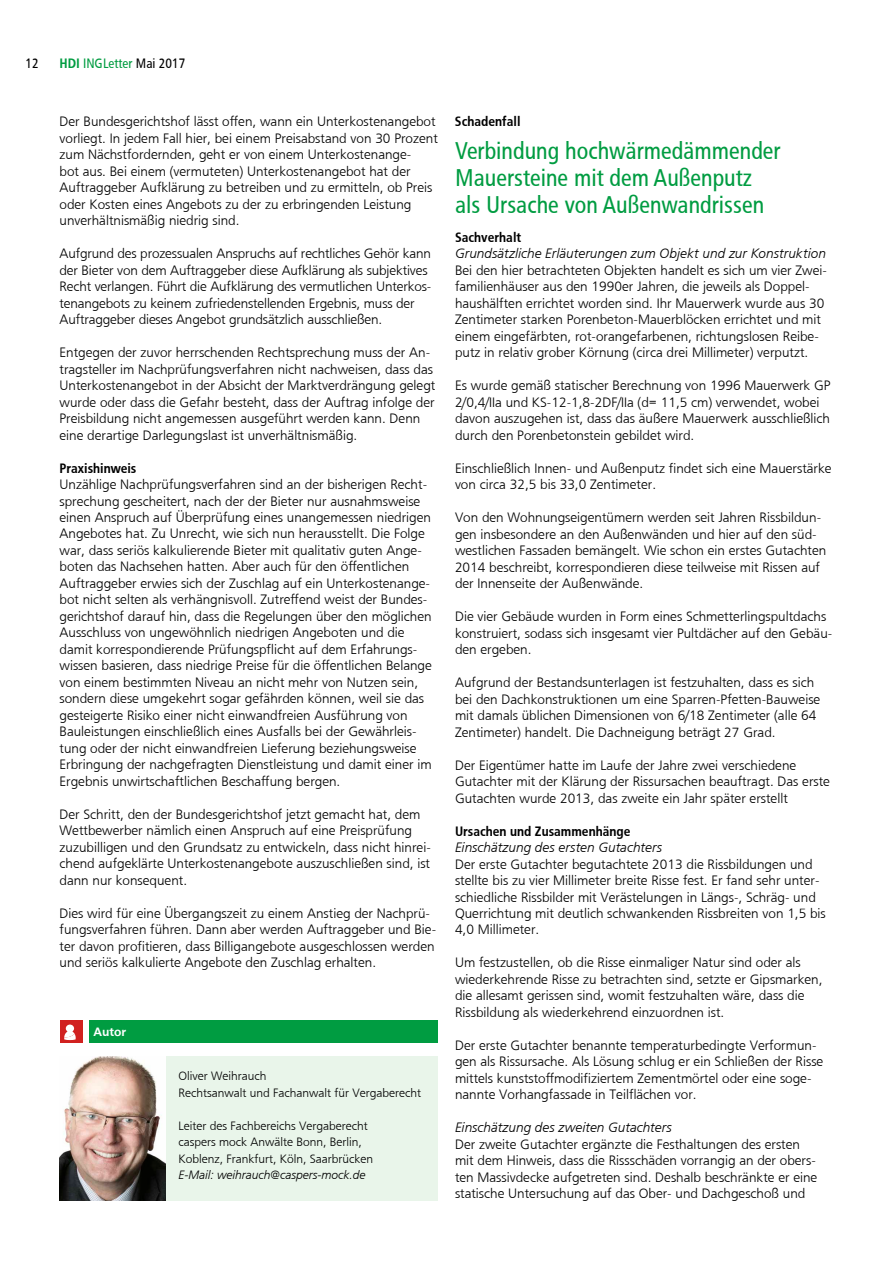
<style>
.page{position:relative;width:893px;height:1263px;background:#fff}
.page>*{position:absolute;margin:0;border:0;box-sizing:border-box;transform-origin:0 0}
.t1{font:24px/27px "HDI Gerling Sans Cond Regular";color:#009c41}
.t2{font:13.5px/16.5px "HDI Gerling Sans Light";color:#000}
.t3{font:13.5px "HDI Gerling Sans Light Italic";letter-spacing:.005em;color:#000}
.t4{font:13.5px "HDI Gerling Sans Cond Bold";color:#000}
.t5{font:13.5px "HDI Gerling Sans Cond Regular";color:#009c41}
.t6{font:13.5px "HDI Gerling Sans Cond Regular";color:#000}
.t7{font:12px/16.5px "HDI Gerling Sans Light";color:#000}
.t8{font:12px "HDI Gerling Sans Light Italic";color:#000}
.t9{font:12px "HDI Gerling Sans Bold";color:#fff}
.s1{font-family:"HDI Gerling Sans Cond Bold"}
.s2{color:#000}
</style>
<div class="page">
<div style="left:166px;top:1056px;width:272px;height:144px;background:#e9f5ea"></div>
<img style="left:60px;top:1056px;width:106px;height:144px">
<div style="left:60px;top:1020px;width:22px;height:23px;background:#d12120"></div>
<svg style="left:64px;top:1024px;width:12px;height:16px"></svg>
<div style="left:89px;top:1020px;width:349px;height:23px;background:#009c41"></div>
<p class="t6" style="left:26px;top:55px;width:15px">12</p>
<p class="t5" style="left:60px;top:56px;width:127px"><span class="s1">HDI</span> INGLetter <span class="s2">Mai 2017</span></p>
<p class="t2" style="left:60px;top:113px;width:380px">Der Bundesgerichtshof lässt offen, wann ein Unterkostenangebot vorliegt. In jedem Fall hier, bei einem Preisabstand von 30 Prozent zum Nächstfordernden, geht er von einem Unterkostenange-<br>bot aus. Bei einem (vermuteten) Unterkostenangebot hat der Auftraggeber Aufklärung zu betreiben und zu ermitteln, ob Preis oder Kosten eines Angebots zu der zu erbringenden Leistung unverhältnismäßig niedrig sind.</p>
<p class="t2" style="left:60px;top:245px;width:373px">Aufgrund des prozessualen Anspruchs auf rechtliches Gehör kann der Bieter von dem Auftraggeber diese Aufklärung als subjektives Recht verlangen. Führt die Aufklärung des vermutlichen Unterkos&shy;tenangebots zu keinem zufriedenstellenden Ergebnis, muss der Auftraggeber dieses Angebot grundsätzlich ausschließen.</p>
<p class="t2" style="left:60px;top:344px;width:377px">Entgegen der zuvor herrschenden Rechtsprechung muss der An&shy;tragsteller im Nachprüfungsverfahren nicht nachweisen, dass das Unterkostenangebot in der Absicht der Marktverdrängung gelegt wurde oder dass die Gefahr besteht, dass der Auftrag infolge der Preisbildung nicht angemessen ausgeführt werden kann. Denn eine derartige Darlegungslast ist unverhältnismäßig.</p>
<p class="t4" style="left:60px;top:460px;width:78px">Praxishinweis</p>
<p class="t2" style="left:60px;top:476px;width:374px">Unzählige Nachprüfungsverfahren sind an der bisherigen Recht&shy;sprechung gescheitert, nach der der Bieter nur ausnahmsweise einen Anspruch auf Überprüfung eines unangemessen niedrigen Angebotes hat. Zu Unrecht, wie sich nun herausstellt. Die Folge war, dass seriös kalkulierende Bieter mit qualitativ guten Ange&shy;boten das Nachsehen hatten. Aber auch für den öffentlichen Auftraggeber erwies sich der Zuschlag auf ein Unterkostenange&shy;bot nicht selten als verhängnisvoll. Zutreffend weist der Bundes&shy;gerichtshof darauf hin, dass die Regelungen über den möglichen Ausschluss von ungewöhnlich niedrigen Angeboten und die damit korrespondierende Prüfungspflicht auf dem Erfahrungs&shy;wissen basieren, dass niedrige Preise für die öffentlichen Belange von einem bestimmten Niveau an nicht mehr von Nutzen sein, sondern diese umgekehrt sogar gefährden können, weil sie das gesteigerte Risiko einer nicht einwandfreien Ausführung von Bauleistungen einschließlich eines Ausfalls bei der Gewährleis&shy;tung oder der nicht einwandfreien Lieferung beziehungsweise Erbringung der nachgefragten Dienstleistung und damit einer im Ergebnis unwirtschaftlichen Beschaffung bergen.</p>
<p class="t2" style="left:60px;top:806px;width:373px">Der Schritt, den der Bundesgerichtshof jetzt gemacht hat, dem Wettbewerber nämlich einen Anspruch auf eine Preisprüfung zuzubilligen und den Grundsatz zu entwickeln, dass nicht hinrei&shy;chend aufgeklärte Unterkostenangebote auszuschließen sind, ist dann nur konsequent.</p>
<p class="t2" style="left:60px;top:905px;width:378px">Dies wird für eine Übergangszeit zu einem Anstieg der Nachprü&shy;fungsverfahren führen. Dann aber werden Auftraggeber und Bie&shy;ter davon profitieren, dass Billigangebote ausgeschlossen werden und seriös kalkulierte Angebote den Zuschlag erhalten.</p>
<p class="t9" style="left:94px;top:1024px;width:34px">Autor</p>
<p class="t7" style="left:179px;top:1068px;width:244px">Oliver Weihrauch<br>Rechtsanwalt und Fachanwalt für Vergaberecht</p>
<p class="t7" style="left:179px;top:1117px;width:196px">Leiter des Fachbereichs Vergaberecht caspers mock Anwälte Bonn, Berlin,<br>Koblenz, Frankfurt, Köln, Saarbrücken</p>
<p class="t8" style="left:179px;top:1168px;width:188px">E-Mail: weihrauch@caspers-mock.de</p>
<p class="t4" style="left:455px;top:113px;width:67px">Schadenfall</p>
<h1 class="t1" style="left:455px;top:138px;width:327px">Verbindung hochwärmedämmender<br>Mauersteine mit dem Außenputz als Ursache von Außenwandrissen</h1>
<p class="t4" style="left:455px;top:229px;width:68px">Sachverhalt</p>
<p class="t3" style="left:455px;top:245px;width:372px">Grundsätzliche Erläuterungen zum Objekt und zur Konstruktion</p>
<p class="t2" style="left:455px;top:262px;width:374px">Bei den hier betrachteten Objekten handelt es sich um vier Zwei&shy;familienhäuser aus den 1990er Jahren, die jeweils als Doppel&shy;haushälften errichtet worden sind. Ihr Mauerwerk wurde aus 30<br>Zentimeter starken Porenbeton-Mauerblöcken errichtet und mit einem eingefärbten, rot-orangefarbenen, richtungslosen Reibe&shy;putz in relativ grober Körnung (circa drei Millimeter) verputzt.</p>
<p class="t2" style="left:455px;top:377px;width:377px">Es wurde gemäß statischer Berechnung von 1996 Mauerwerk GP 2/0,4/IIa und KS-12-1,8-2DF/IIa (d= 11,5 cm) verwendet, wobei davon auszugehen ist, dass das äußere Mauerwerk ausschließlich durch den Porenbetonstein gebildet wird.</p>
<p class="t2" style="left:455px;top:460px;width:378px">Einschließlich Innen- und Außenputz findet sich eine Mauerstärke von circa 32,5 bis 33,0 Zentimeter.</p>
<p class="t2" style="left:455px;top:509px;width:373px">Von den Wohnungseigentümern werden seit Jahren Rissbildun&shy;gen insbesondere an den Außenwänden und hier auf den süd&shy;westlichen Fassaden bemängelt. Wie schon ein erstes Gutachten 2014 beschreibt, korrespondieren diese teilweise mit Rissen auf der Innenseite der Außenwände.</p>
<p class="t2" style="left:455px;top:608px;width:379px">Die vier Gebäude wurden in Form eines Schmetterlingspultdachs konstruiert, sodass sich insgesamt vier Pultdächer auf den Gebäu&shy;den ergeben.</p>
<p class="t2" style="left:455px;top:674px;width:367px">Aufgrund der Bestandsunterlagen ist festzuhalten, dass es sich bei den Dachkonstruktionen um eine Sparren-Pfetten-Bauweise mit damals üblichen Dimensionen von 6/18 Zentimeter (alle 64<br>Zentimeter) handelt. Die Dachneigung beträgt 27 Grad.</p>
<p class="t2" style="left:455px;top:757px;width:377px">Der Eigentümer hatte im Laufe der Jahre zwei verschiedene<br>Gutachter mit der Klärung der Rissursachen beauftragt. Das erste<br>Gutachten wurde 2013, das zweite ein Jahr später erstellt</p>
<p class="t4" style="left:455px;top:823px;width:177px">Ursachen und Zusammenhänge</p>
<p class="t3" style="left:455px;top:839px;width:209px">Einschätzung des ersten Gutachters</p>
<p class="t2" style="left:455px;top:856px;width:372px">Der erste Gutachter begutachtete 2013 die Rissbildungen und stellte bis zu vier Millimeter breite Risse fest. Er fand sehr unter&shy;schiedliche Rissbilder mit Verästelungen in Längs-, Schräg- und Querrichtung mit deutlich schwankenden Rissbreiten von 1,5 bis 4,0 Millimeter.</p>
<p class="t2" style="left:455px;top:955px;width:369px">Um festzustellen, ob die Risse einmaliger Natur sind oder als wiederkehrende Risse zu betrachten sind, setzte er Gipsmarken, die allesamt gerissen sind, womit festzuhalten wäre, dass die Rissbildung als wiederkehrend einzuordnen ist.</p>
<p class="t2" style="left:455px;top:1037px;width:370px">Der erste Gutachter benannte temperaturbedingte Verformun&shy;gen als Rissursache. Als Lösung schlug er ein Schließen der Risse mittels kunststoffmodifiziertem Zementmörtel oder eine soge&shy;nannte Vorhangfassade in Teilflächen vor.</p>
<p class="t3" style="left:455px;top:1120px;width:218px">Einschätzung des zweiten Gutachters</p>
<p class="t2" style="left:455px;top:1136px;width:364px">Der zweite Gutachter ergänzte die Festhaltungen des ersten mit dem Hinweis, dass die Rissschäden vorrangig an der obers&shy;ten Massivdecke aufgetreten sind. Deshalb beschränkte er eine statische Untersuchung auf das Ober- und Dachgeschoß und</p>
</div>
